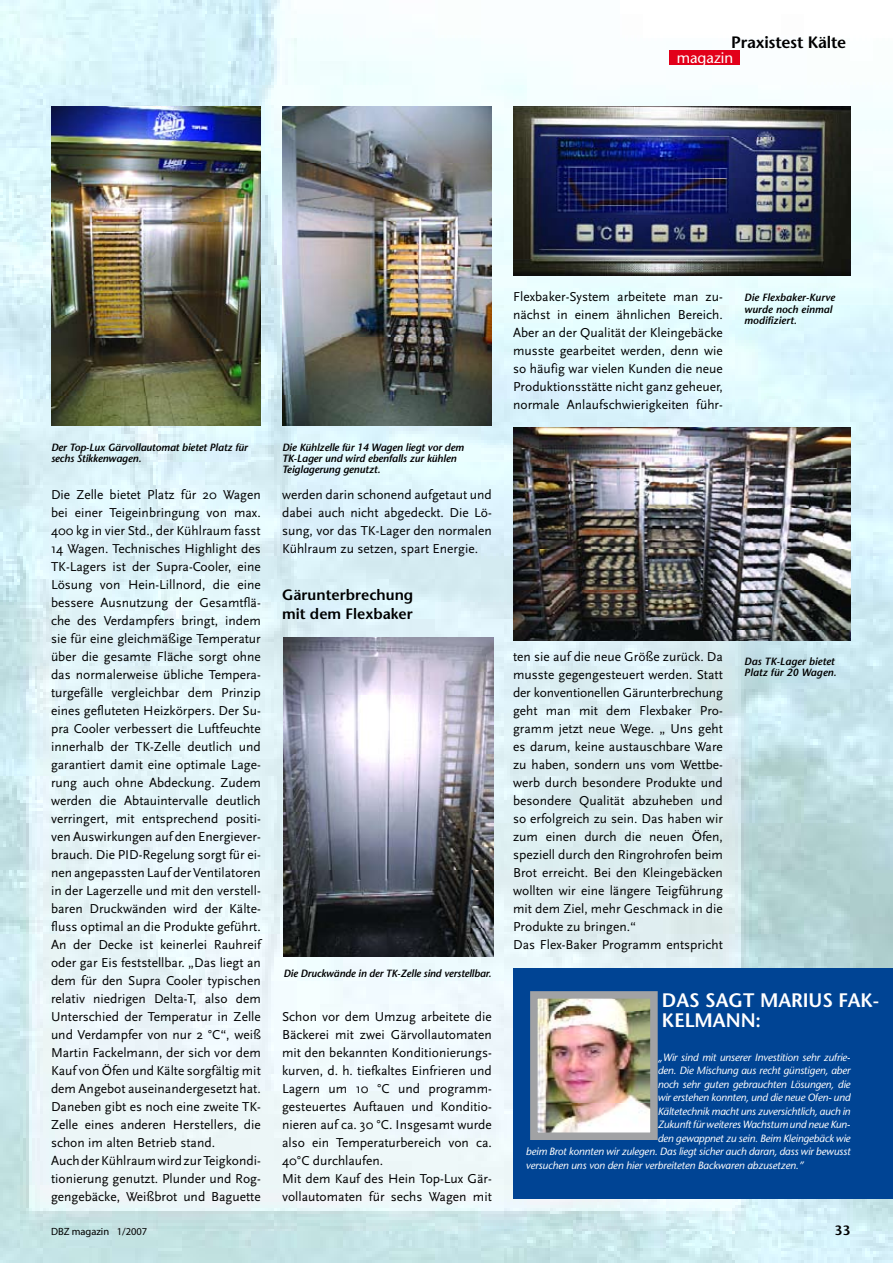
<style>
.page{position:relative;width:893px;height:1263px;background:#fff}
.page>*{position:absolute;margin:0;border:0;box-sizing:border-box;transform-origin:0 0}
.t1{font:600 19.5px/20.9px "Stone Sans";color:#fff}
.t2{font:600 16.5px "Stone Sans";letter-spacing:-.015em;color:#000}
.t3{font:600 15px/19.5px "Stone Sans";color:#000}
.t4{font:15px "Stone Sans";color:#fff}
.t5{font:13.5px/18px "Scala Sans";color:#000}
.t6{font:600 13.5px "Stone Sans";color:#000}
.t7{font:italic 10.5px "Stone Sans";letter-spacing:-.015em;color:#fff}
.t8{font:italic 600 10.5px/11.2px "Stone Sans";letter-spacing:-.015em;color:#000}
.t9{font:10.5px "Myriad Pro";color:#000}
</style>
<div class="page">
<img style="left:0;top:0;width:893px;height:1263px">
<div style="left:670px;top:50px;width:70px;height:15px;background:#e2001a"></div>
<img style="left:51px;top:106px;width:210px;height:319px">
<img style="left:282px;top:106px;width:210px;height:319px">
<img style="left:513px;top:428px;width:337px;height:212px">
<div style="left:513px;top:968px;width:380px;height:230px;background:#004494"></div>
<img style="left:539px;top:1000px;width:110px;height:131px">
<div style="left:530px;top:991px;width:128px;height:149px;border:8px solid #a1a2a4"></div>
<img style="left:283px;top:638px;width:210px;height:319px">
<img style="left:513px;top:106px;width:337px;height:169px">
<p class="t2" style="left:731px;top:32px;width:116px">Praxistest Kälte</p>
<p class="t4" style="left:677px;top:48px;width:58px">magazin</p>
<p class="t8" style="left:51px;top:441px;width:198px">Der Top-Lux Gärvollautomat bietet Platz für sechs Stikkenwagen.</p>
<p class="t8" style="left:282px;top:441px;width:183px">Die Kühlzelle für 14 Wagen liegt vor dem<br>TK-Lager und wird ebenfalls zur kühlen<br>Teiglagerung genutzt.</p>
<p class="t5" style="left:51px;top:486px;width:211px">Die Zelle bietet Platz für 20 Wagen bei einer Teigeinbringung von max.<br>400 kg in vier Std., der Kühlraum fasst 14 Wagen. Technisches Highlight des TK-Lagers ist der Supra-Cooler, eine Lösung von Hein-Lillnord, die eine bessere Ausnutzung der Gesamtflä&shy;che des Verdampfers bringt, indem sie für eine gleichmäßige Temperatur über die gesamte Fläche sorgt ohne das normalerweise übliche Tempera&shy;turgefälle vergleichbar dem Prinzip eines gefluteten Heizkörpers. Der Su&shy;pra Cooler verbessert die Luftfeuchte innerhalb der TK-Zelle deutlich und garantiert damit eine optimale Lage&shy;rung auch ohne Abdeckung. Zudem werden die Abtauintervalle deutlich verringert, mit entsprechend positi&shy;ven Auswirkungen auf den Energiever&shy;brauch. Die PID-Regelung sorgt für ei&shy;nen angepassten Lauf der Ventilatoren in der Lagerzelle und mit den verstell&shy;baren Druckwänden wird der Kälte&shy;fluss optimal an die Produkte geführt.<br>An der Decke ist keinerlei Rauhreif oder gar Eis feststellbar. „Das liegt an dem für den Supra Cooler typischen relativ niedrigen Delta-T, also dem Unterschied der Temperatur in Zelle und Verdampfer von nur 2 °C“, weiß Martin Fackelmann, der sich vor dem Kauf von Öfen und Kälte sorgfältig mit dem Angebot auseinandergesetzt hat.<br>Daneben gibt es noch eine zweite TK-Zelle eines anderen Herstellers, die schon im alten Betrieb stand.<br>Auch der Kühlraum wird zur Teigkondi&shy;tionierung genutzt. Plunder und Rog&shy;gengebäcke, Weißbrot und Baguette</p>
<p class="t5" style="left:282px;top:486px;width:211px;text-align:justify">werden darin schonend aufgetaut und dabei auch nicht abgedeckt. Die Lö&shy;sung, vor das TK-Lager den normalen Kühlraum zu setzen, spart Energie.</p>
<p class="t3" style="left:282px;top:584px;width:133px">Gärunterbrechung mit dem Flexbaker</p>
<p class="t8" style="left:283px;top:967px;width:209px">Die Druckwände in der TK-Zelle sind verstellbar.</p>
<p class="t5" style="left:282px;top:1008px;width:211px">Schon vor dem Umzug arbeitete die Bäckerei mit zwei Gärvollautomaten mit den bekannten Konditionierungs&shy;kurven, d. h. tiefkaltes Einfrieren und Lagern um 10 °C und programm&shy;gesteuertes Auftauen und Konditio&shy;nieren auf ca. 30 °C. Insgesamt wurde also ein Temperaturbereich von ca.<br>40°C durchlaufen.<br>Mit dem Kauf des Hein Top-Lux Gär&shy;vollautomaten für sechs Wagen mit</p>
<p class="t5" style="left:513px;top:288px;width:211px;text-align:justify">Flexbaker-System arbeitete man zu&shy;nächst in einem ähnlichen Bereich.<br>Aber an der Qualität der Kleingebäcke musste gearbeitet werden, denn wie so häufig war vielen Kunden die neue Produktionsstätte nicht ganz geheuer, normale Anlaufschwierigkeiten führ-</p>
<p class="t8" style="left:744px;top:292px;width:92px">Die Flexbaker-Kurve wurde noch einmal modifiziert.</p>
<p class="t5" style="left:513px;top:648px;width:211px">ten sie auf die neue Größe zurück. Da musste gegengesteuert werden. Statt der konventionellen Gärunterbrechung geht man mit dem Flexbaker Pro&shy;gramm jetzt neue Wege. „ Uns geht es darum, keine austauschbare Ware zu haben, sondern uns vom Wettbe&shy;werb durch besondere Produkte und besondere Qualität abzuheben und so erfolgreich zu sein. Das haben wir zum einen durch die neuen Öfen, speziell durch den Ringrohrofen beim Brot erreicht. Bei den Kleingebäcken wollten wir eine längere Teigführung mit dem Ziel, mehr Geschmack in die Produkte zu bringen.“<br>Das Flex-Baker Programm entspricht</p>
<p class="t8" style="left:744px;top:655px;width:94px">Das TK-Lager bietet<br>Platz für 20 Wagen.</p>
<h1 class="t1" style="left:662px;top:989px;width:219px">Das sagt Marius Fac&shy;kelmann:</h1>
<p class="t7" style="left:658px;top:1051px;width:194px">„Wir sind mit unserer Investition sehr zufrie-</p>
<p class="t7" style="left:658px;top:1064px;width:194px">den. Die Mischung aus recht günstigen, aber</p>
<p class="t7" style="left:658px;top:1078px;width:194px">noch sehr guten gebrauchten Lösungen, die</p>
<p class="t7" style="left:658px;top:1091px;width:194px">wir erstehen konnten, und die neue Ofen- und</p>
<p class="t7" style="left:658px;top:1105px;width:194px">Kältetechnik macht uns zuversichtlich, auch in</p>
<p class="t7" style="left:658px;top:1118px;width:194px">Zukunft für weiteres Wachstum und neue Kun-</p>
<p class="t7" style="left:658px;top:1132px;width:194px">den gewappnet zu sein. Beim Kleingebäck wie</p>
<p class="t7" style="left:526px;top:1145px;width:326px">beim Brot konnten wir zulegen. Das liegt sicher auch daran, dass wir bewusst</p>
<p class="t7" style="left:526px;top:1159px;width:279px">versuchen uns von den hier verbreiteten Backwaren abzusetzen.”</p>
<p class="t9" style="left:51px;top:1225px;width:98px">DBZ magazin 1/2007</p>
<p class="t6" style="left:835px;top:1222px;width:17px">33</p>
</div>
